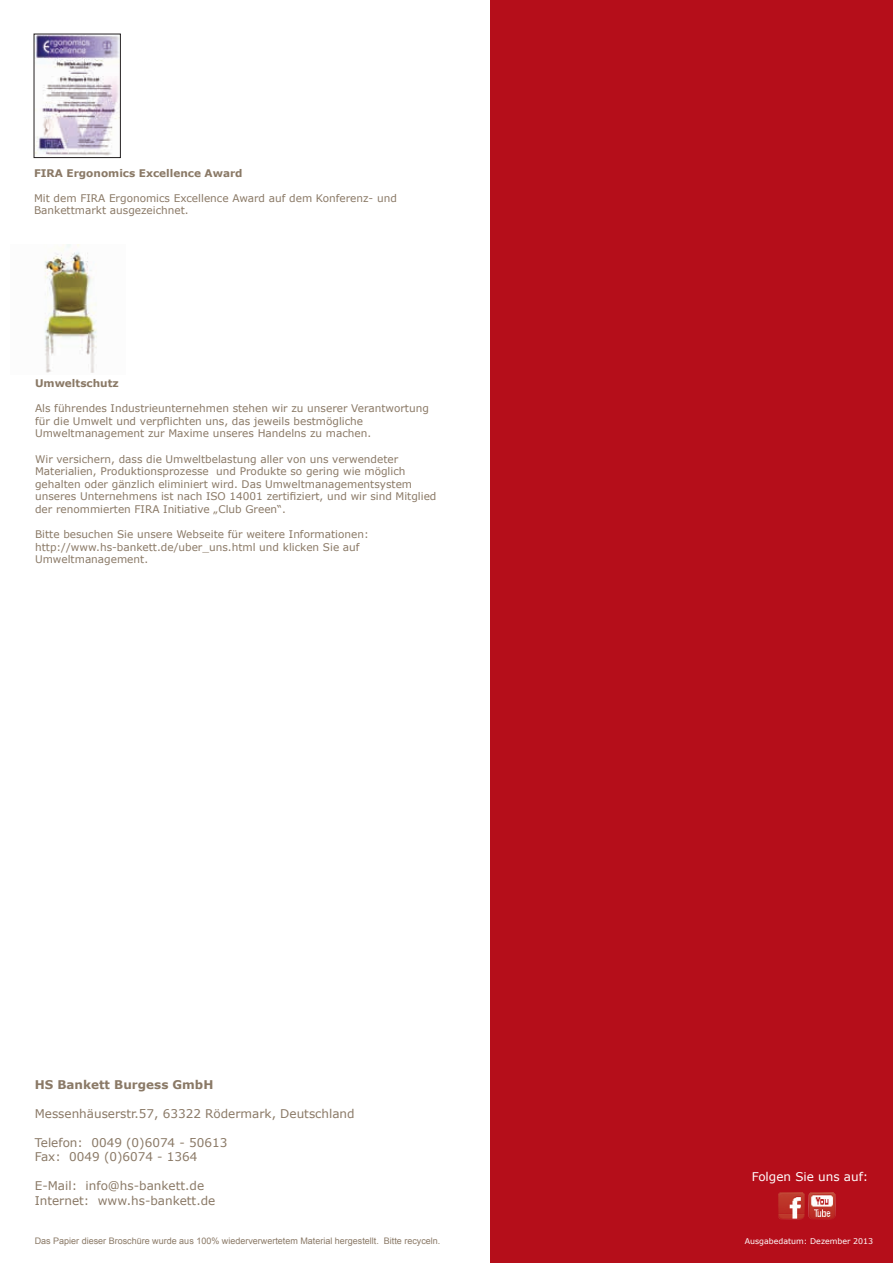
<style>
.page{position:relative;width:893px;height:1263px;background:#fff}
.page>*{position:absolute;margin:0;border:0;box-sizing:border-box;transform-origin:0 0}
.t1{font:12px/14.4px "Verdana";color:#8a7966}
.t2{font:700 12px "Verdana";color:#8a7966}
.t3{font:12px "Verdana";color:#fff}
.t4{font:10.5px/12.6px "Verdana";color:#8a7966}
.t5{font:700 10.5px "Verdana";color:#8a7966}
.t6{font:9px "Arial";color:#8a7966}
.t7{font:7.8px "Verdana";color:#fff}
</style>
<div class="page">
<img style="left:36px;top:36px;width:83px;height:120px">
<div style="left:34px;top:34px;width:87px;height:124px;border:1px solid #231f20"></div>
<div style="left:490px;top:0;width:403px;height:1263px;background:#b50e1a"></div>
<img style="left:778px;top:1192px;width:27px;height:28px">
<img style="left:808px;top:1192px;width:27px;height:28px">
<img style="left:44px;top:244px;width:53px;height:129px">
<p class="t5" style="left:34px;top:166px;width:210px">FIRA Ergonomics Excellence Award</p>
<p class="t4" style="left:34px;top:191px;width:364px">Mit dem FIRA Ergonomics Excellence Award auf dem Konferenz- und<br>Bankettmarkt ausgezeichnet.</p>
<p class="t5" style="left:35px;top:376px;width:85px">Umweltschutz</p>
<p class="t4" style="left:35px;top:402px;width:395px">Als führendes Industrieunternehmen stehen wir zu unserer Verantwortung für die Umwelt und verpflichten uns, das jeweils bestmögliche<br>Umweltmanagement zur Maxime unseres Handelns zu machen.</p>
<p class="t4" style="left:35px;top:452px;width:403px">Wir versichern, dass die Umweltbelastung aller von uns verwendeter Materialien, Produktionsprozesse und Produkte so gering wie möglich gehalten oder gänzlich eliminiert wird. Das Umweltmanagementsystem unseres Unternehmens ist nach ISO 14001 zertifiziert, und wir sind Mitglied der renommierten FIRA Initiative „Club Green“.</p>
<p class="t4" style="left:35px;top:528px;width:335px">Bitte besuchen Sie unsere Webseite für weitere Informationen: http://www.hs-bankett.de/uber_uns.html und klicken Sie auf<br>Umweltmanagement.</p>
<p class="t2" style="left:35px;top:1077px;width:180px">HS Bankett Burgess GmbH</p>
<p class="t1" style="left:35px;top:1106px;width:321px">Messenhäuserstr.57, 63322 Rödermark, Deutschland</p>
<p class="t1" style="left:35px;top:1135px;width:194px">Telefon: 0049 (0)6074 - 50613<br>Fax: 0049 (0)6074 - 1364</p>
<p class="t1" style="left:35px;top:1178px;width:182px">E-Mail: info@hs-bankett.de<br>Internet: www.hs-bankett.de</p>
<p class="t6" style="left:35px;top:1235px;width:407px">Das Papier dieser Broschüre wurde aus 100% wiederverwertetem Material hergestellt. Bitte recyceln.</p>
<p class="t3" style="left:752px;top:1169px;width:118px">Folgen Sie uns auf:</p>
<p class="t7" style="left:745px;top:1236px;width:130px">Ausgabedatum: Dezember 2013</p>
</div>
